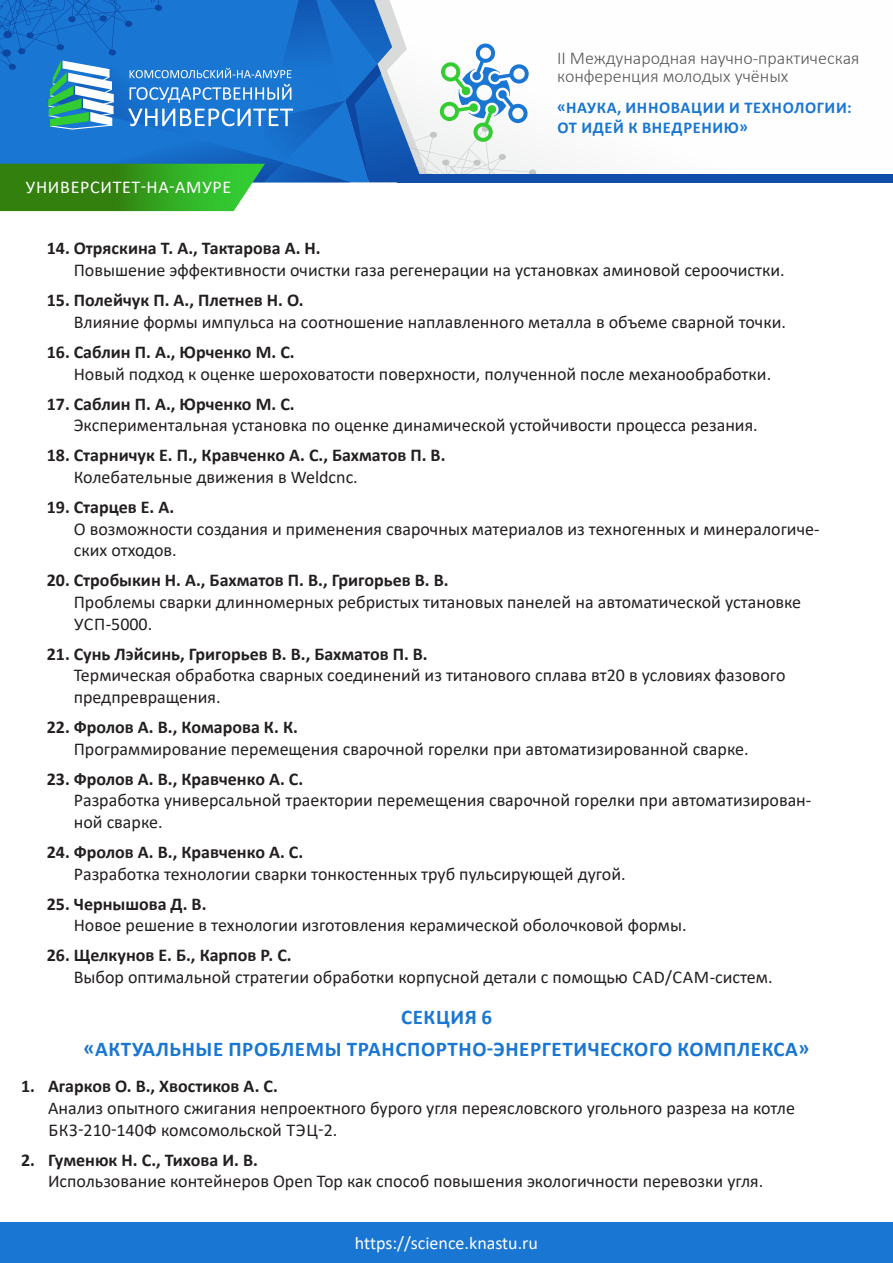
<style>
.page{position:relative;width:893px;height:1263px;background:#fff}
.page>*{position:absolute;margin:0;border:0;box-sizing:border-box;transform-origin:0 0}
.t1{font:700 21px "Calibri";letter-spacing:.03em;color:#1976d2}
.t2{font:18px/21.6px "Calibri";color:#231f20}
.t3{font:700 18px/21.6px "Calibri";color:#231f20}
.t4{font:300 18px/18px "Calibri";color:#57585a}
.t5{font:18px "Calibri";color:#fff}
.t6{font:18px "Calibri";letter-spacing:.04em;color:#fff}
.t7{font:700 16.5px/19.8px "Calibri";letter-spacing:.04em;color:#1976d2}
.s1{font-weight:700}
.s2{font-weight:400}
</style>
<div class="page">
<div style="left:397px;top:174px;width:496px;height:8px;background:#0f4fa9"></div>
<svg style="left:0;top:0;width:537px;height:211px"></svg>
<div style="left:0;top:1222px;width:893px;height:41px;background:#1976d2"></div>
<p class="t6" style="left:26px;top:174px;width:207px">УНИВЕРСИТЕТ-НА-АМУРЕ</p>
<p class="t4" style="left:557px;top:49px;width:304px">II Международная научно-практическая конференция молодых учёных</p>
<p class="t7" style="left:557px;top:97px;width:296px">«НАУКА, ИННОВАЦИИ И ТЕХНОЛОГИИ:<br>ОТ ИДЕЙ К ВНЕДРЕНИЮ»</p>
<p class="t2" style="left:74px;top:237px;width:712px;text-indent:-27px"><span class="s1">14. Отряскина Т. А., Тактарова А. Н.<br></span>Повышение эффективности очистки газа регенерации на установках аминовой сероочистки.</p>
<p class="t2" style="left:74px;top:289px;width:714px;text-indent:-27px"><span class="s1">15. Полейчук П. А., Плетнев Н. О.<br></span>Влияние формы импульса на соотношение наплавленного металла в объеме сварной точки.</p>
<p class="t2" style="left:74px;top:341px;width:699px;text-indent:-27px"><span class="s1">16. Саблин П. А., Юрченко М. С.<br></span>Новый подход к оценке шероховатости поверхности, полученной после механообработки.</p>
<p class="t2" style="left:74px;top:392px;width:685px;text-indent:-27px"><span class="s1">17. Саблин П. А., Юрченко М. С.<br></span>Экспериментальная установка по оценке динамической устойчивости процесса резания.</p>
<p class="t3" style="left:74px;top:444px;width:373px;text-indent:-27px">18. Старничук Е. П., Кравченко А. С., Бахматов П. В.<br><span class="s2">Колебательные движения в Weldcnc.</span></p>
<p class="t2" style="left:74px;top:496px;width:747px;text-indent:-27px"><span class="s1">19. Старцев Е. А.<br></span>О возможности создания и применения сварочных материалов из техногенных и минералогиче&shy;ских отходов.</p>
<p class="t2" style="left:74px;top:569px;width:729px;text-indent:-27px"><span class="s1">20. Стробыкин Н. А., Бахматов П. В., Григорьев В. В.<br></span>Проблемы сварки длинномерных ребристых титановых панелей на автоматической установке<br>УСП-5000.</p>
<p class="t2" style="left:74px;top:642px;width:713px;text-indent:-27px"><span class="s1">21. Сунь Лэйсинь, Григорьев В. В., Бахматов П. В.<br></span>Термическая обработка сварных соединений из титанового сплава вт20 в условиях фазового предпревращения.</p>
<p class="t2" style="left:74px;top:716px;width:676px;text-indent:-27px"><span class="s1">22. Фролов А. В., Комарова К. К.<br></span>Программирование перемещения сварочной горелки при автоматизированной сварке.</p>
<p class="t2" style="left:74px;top:767px;width:739px;text-indent:-27px"><span class="s1">23. Фролов А. В., Кравченко А. С.<br></span>Разработка универсальной траектории перемещения сварочной горелки при автоматизирован&shy;ной сварке.</p>
<p class="t2" style="left:74px;top:841px;width:553px;text-indent:-27px"><span class="s1">24. Фролов А. В., Кравченко А. С.<br></span>Разработка технологии сварки тонкостенных труб пульсирующей дугой.</p>
<p class="t2" style="left:74px;top:892px;width:614px;text-indent:-27px"><span class="s1">25. Чернышова Д. В.<br></span>Новое решение в технологии изготовления керамической оболочковой формы.</p>
<p class="t2" style="left:74px;top:944px;width:700px;text-indent:-27px"><span class="s1">26. Щелкунов Е. Б., Карпов Р. С.<br></span>Выбор оптимальной стратегии обработки корпусной детали с помощью CAD/CAM-систем.</p>
<p class="t1" style="left:401px;top:1002px;width:93px">СЕКЦИЯ 6</p>
<p class="t1" style="left:84px;top:1034px;width:727px">«АКТУАЛЬНЫЕ ПРОБЛЕМЫ ТРАНСПОРТНО-ЭНЕРГЕТИЧЕСКОГО КОМПЛЕКСА»</p>
<p class="t2" style="left:48px;top:1075px;width:748px;text-indent:-27px"><span class="s1">1. Агарков О. В., Хвостиков А. С.<br></span>Анализ опытного сжигания непроектного бурого угля переясловского угольного разреза на котле<br>БКЗ-210-140Ф комсомольской ТЭЦ-2.</p>
<p class="t2" style="left:48px;top:1148px;width:717px;text-indent:-27px"><span class="s1">2. Гуменюк Н. С., Тихова И. В.<br></span>Использование контейнеров Open Top как способ повышения экологичности перевозки угля.</p>
<p class="t5" style="left:355px;top:1230px;width:185px">https://science.knastu.ru</p>
</div>
